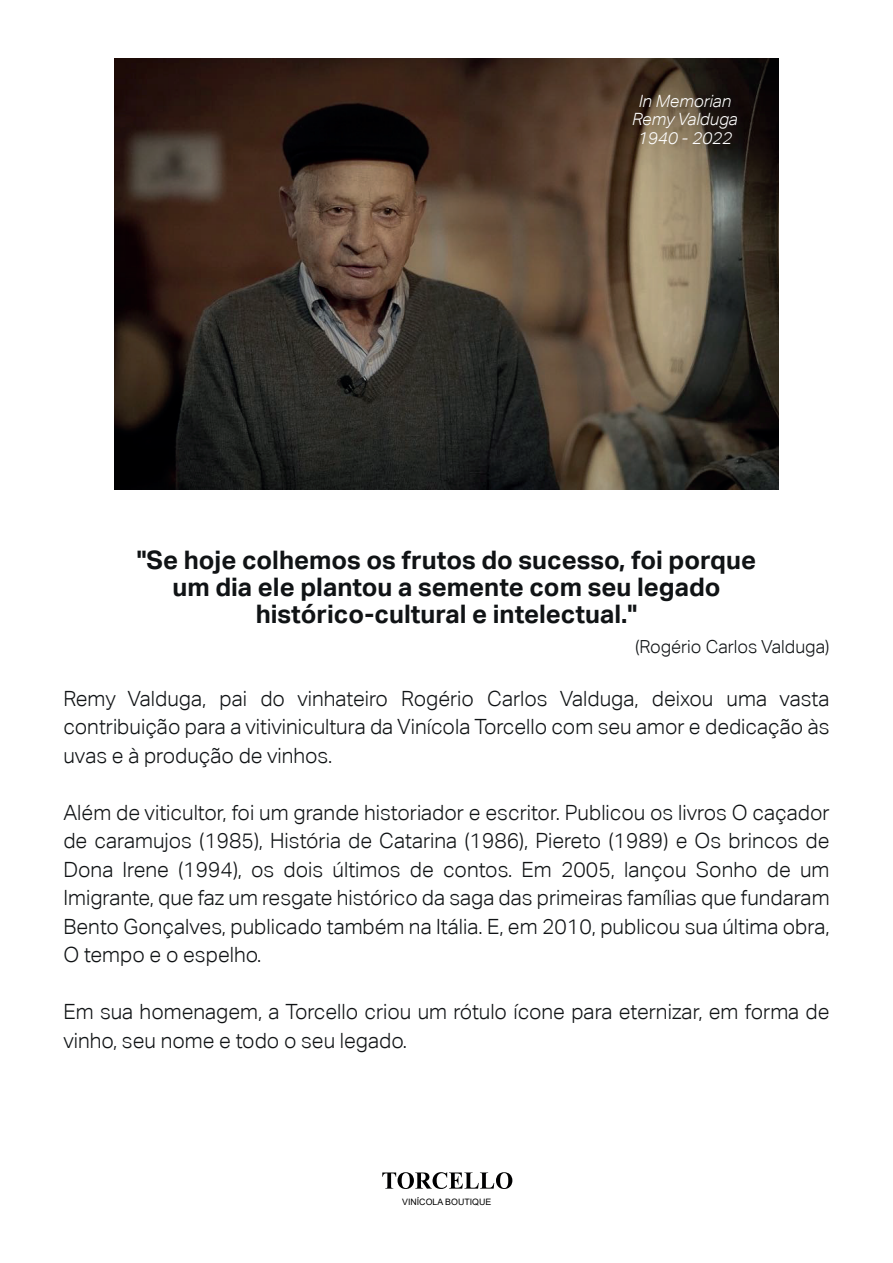
<style>
.page{position:relative;width:893px;height:1263px;background:#fff}
.page>*{position:absolute;margin:0;border:0;box-sizing:border-box;transform-origin:0 0}
.t1{font:700 25.5px/27px "Aktiv Grotesk";color:#101315;text-align:center}
.t2{font:300 21px/28.5px "Aktiv Grotesk";color:#101315;text-align:justify}
.t3{font:300 18px "Aktiv Grotesk";color:#101315}
.t4{font:italic 300 16.95px/18.6px "Aktiv Grotesk";color:#fff;text-align:center}
.t5{font:8.85px "Arial";color:#000001}
</style>
<div class="page">
<svg style="left:382px;top:1172px;width:130px;height:17px"></svg>
<img style="left:114px;top:59px;width:665px;height:430px">
<p class="t4" style="left:632px;top:91px;width:107px">In Memorian<br>Remy Valduga<br>1940 - 2022</p>
<p class="t1" style="left:137px;top:546px;width:621px">"Se hoje colhemos os frutos do sucesso, foi porque um dia ele plantou a semente com seu legado histórico-cultural e intelectual."</p>
<p class="t3" style="left:635px;top:637px;width:196px">(Rogério Carlos Valduga)</p>
<p class="t2" style="left:63px;top:684px;width:768px">Remy Valduga, pai do vinhateiro Rogério Carlos Valduga, deixou uma vasta contribuição para a vitivinicultura da Vinícola Torcello com seu amor e dedicação às uvas e à produção de vinhos.</p>
<p class="t2" style="left:63px;top:798px;width:768px">Além de viticultor, foi um grande historiador e escritor. Publicou os livros O caçador de caramujos (1985), História de Catarina (1986), Piereto (1989) e Os brincos de Dona Irene (1994), os dois últimos de contos. Em 2005, lançou Sonho de um Imigrante, que faz um resgate histórico da saga das primeiras famílias que fundaram Bento Gonçalves, publicado também na Itália. E, em 2010, publicou sua última obra, O tempo e o espelho.</p>
<p class="t2" style="left:63px;top:998px;width:768px">Em sua homenagem, a Torcello criou um rótulo ícone para eternizar, em forma de vinho, seu nome e todo o seu legado.</p>
<p class="t5" style="left:402px;top:1195px;width:91px">VINÍCOLA BOUTIQUE</p>
</div>
